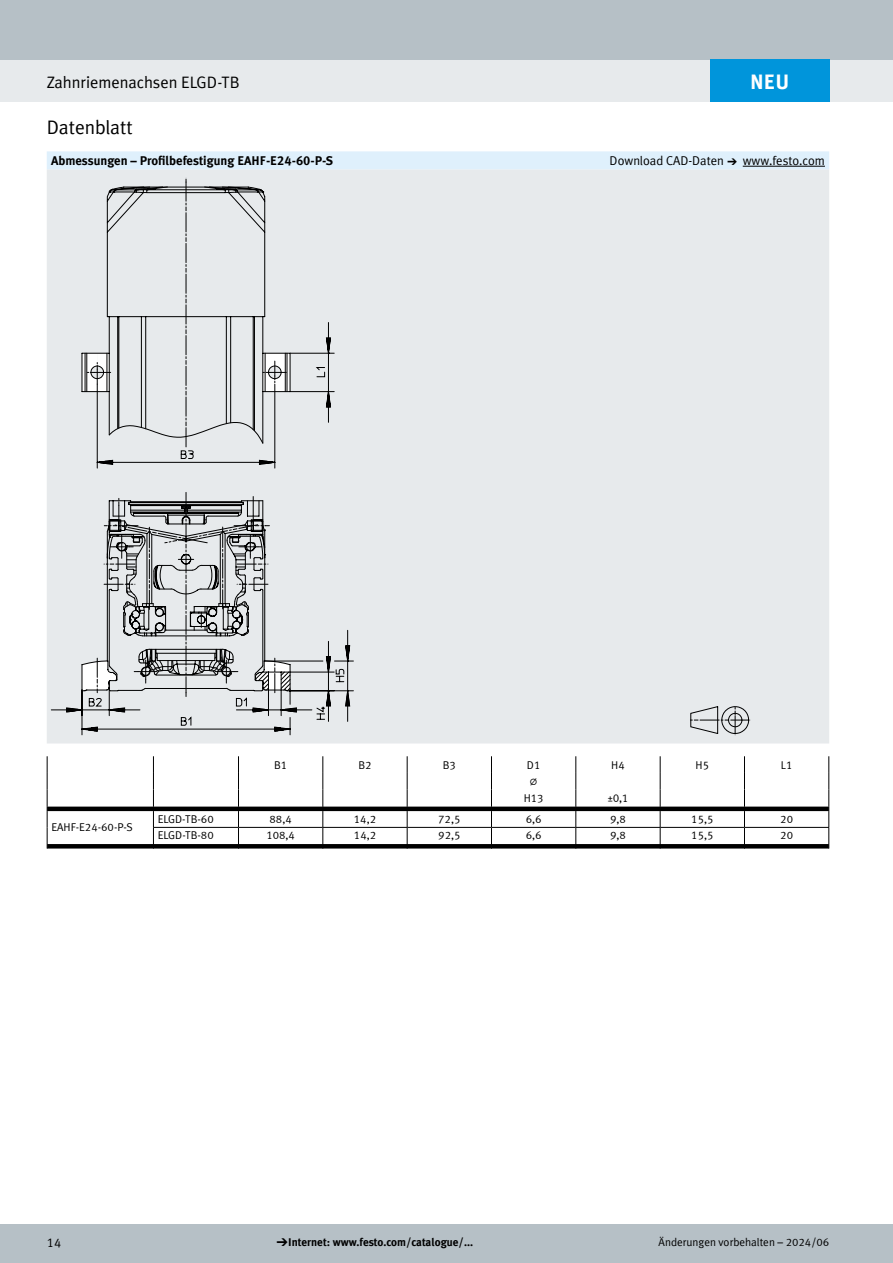
<style>
.page{position:relative;width:893px;height:1263px;background:#fff}
.page>*{position:absolute;margin:0;border:0;box-sizing:border-box;transform-origin:0 0}
.t1{font:700 21px "Festo";color:#fff}
.t2{font:19.5px "Festo";letter-spacing:-.005em;color:#000}
.t3{font:16.5px "Festo";color:#000}
.t4{font:700 12.75px "Festo";color:#000}
.t5{font:12.75px "Festo";color:#000}
.t6{font:11.25px/16.6px "Festo";color:#000;text-align:center}
.t7{font:700 11.25px "Festo";color:#000}
.t8{font:11.25px "Meta Plus LF";color:#000}
.s1{font-family:"Meto Pict 182"}
.s2{font-family:"Meto Pict 182";font-weight:400}
</style>
<div class="page">
<div style="left:0;top:1225px;width:893px;height:38px;background:#b6c0c6"></div>
<div style="left:0;top:60px;width:893px;height:42px;background:#e7eaec"></div>
<div style="left:0;top:0;width:893px;height:60px;background:#b6c0c6"></div>
<svg style="left:47px;top:151px;width:782px;height:19px;background:#dfeffb"></svg>
<div style="left:47px;top:170px;width:782px;height:573px;background:#e7eaec"></div>
<hr style="left:743px;top:166px;width:82px;height:1px;background:#000">
<div style="left:51px;top:178px;width:699px;height:557px;background:#e7eaec"></div>
<div style="left:354px;top:501px;width:395px;height:233px;background:#e7eaec"></div>
<div style="left:51px;top:322px;width:303px;height:413px;background:#e7eaec"></div>
<svg style="left:109px;top:188px;width:241px;height:518px;background:#dcdfe1"></svg>
<svg style="left:84px;top:352px;width:260px;height:374px;background:#d0d2d4"></svg>
<svg style="left:47px;top:756px;width:782px;height:92px"></svg>
<div style="left:710px;top:60px;width:119px;height:42px;background:#0095db"></div>
<h1 class="t1" style="left:750px;top:65px;width:41px">NEU</h1>
<h3 class="t3" style="left:47px;top:70px;width:194px">Zahnriemenachsen ELGD-TB</h3>
<h2 class="t2" style="left:47px;top:113px;width:87px">Datenblatt</h2>
<p class="t4" style="left:51px;top:151px;width:284px">Abmessungen – Profilbefestigung EAHF-E24-60-P-S</p>
<p class="t5" style="left:610px;top:151px;width:217px">Download CAD-Daten <span class="s1">a</span> www.festo.com</p>
<p class="t6" style="left:51px;top:818px;width:83px">EAHF-E24-60-P-S</p>
<p class="t6" style="left:274px;top:756px;width:15px">B1</p>
<p class="t6" style="left:358px;top:756px;width:15px">B2</p>
<p class="t6" style="left:443px;top:756px;width:15px">B3</p>
<p class="t6" style="left:527px;top:756px;width:15px">D1</p>
<p class="t6" style="left:611px;top:756px;width:15px">H4</p>
<p class="t6" style="left:696px;top:756px;width:15px">H5</p>
<p class="t6" style="left:781px;top:756px;width:13px">L1</p>
<p class="t6" style="left:524px;top:772px;width:21px">⌀<br>H13</p>
<p class="t8" style="left:608px;top:792px;width:22px">±0,1</p>
<p class="t6" style="left:158px;top:810px;width:58px">ELGD-TB-60</p>
<p class="t6" style="left:270px;top:810px;width:24px">88,4</p>
<p class="t6" style="left:354px;top:810px;width:24px">14,2</p>
<p class="t6" style="left:438px;top:810px;width:24px">72,5</p>
<p class="t6" style="left:526px;top:810px;width:17px">6,6</p>
<p class="t6" style="left:610px;top:810px;width:17px">9,8</p>
<p class="t6" style="left:691px;top:810px;width:24px">15,5</p>
<p class="t6" style="left:780px;top:810px;width:14px">20</p>
<p class="t6" style="left:158px;top:826px;width:58px">ELGD-TB-80</p>
<p class="t6" style="left:266px;top:826px;width:30px">108,4</p>
<p class="t6" style="left:354px;top:826px;width:24px">14,2</p>
<p class="t6" style="left:438px;top:826px;width:24px">92,5</p>
<p class="t6" style="left:526px;top:826px;width:17px">6,6</p>
<p class="t6" style="left:610px;top:826px;width:17px">9,8</p>
<p class="t6" style="left:691px;top:826px;width:24px">15,5</p>
<p class="t6" style="left:780px;top:826px;width:14px">20</p>
<p class="t5" style="left:47px;top:1233px;width:16px">14</p>
<p class="t7" style="left:276px;top:1234px;width:198px"><span class="s2">d</span> Internet: www.festo.com/catalogue/...</p>
<p class="t6" style="left:659px;top:1233px;width:172px">Änderungen vorbehalten – 2024/06</p>
</div>
